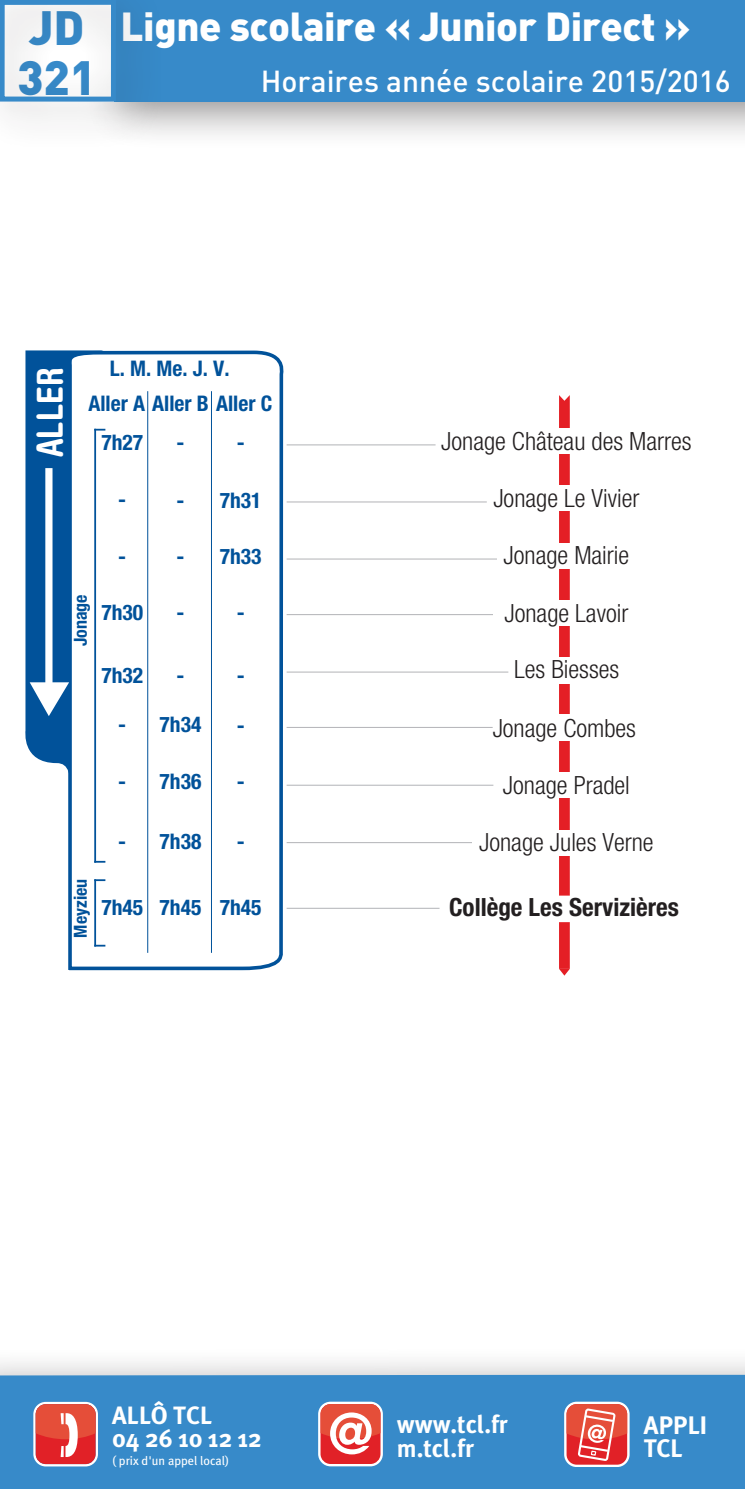
<style>
.page{position:relative;width:745px;height:1489px;background:#fff}
.page>*{position:absolute;margin:0;border:0;box-sizing:border-box;transform-origin:0 0}
.t1{font:900 47.5px "DIN";color:#378ac9}
.t2{font:900 40px "DIN";letter-spacing:-.01em;color:#fff}
.t3{font:700 condensed 35.75px "Helvetica Rounded";color:#fff}
.t4{font:500 30px "DIN";color:#fff}
.t5{font:700 25.25px/23.8px "Meta Plus";letter-spacing:-.005em;color:#fff}
.t6{font:300 condensed 25px "Helvetica Neue";color:#231f20}
.t7{font:700 25px/23.2px "Meta Plus";color:#fff}
.t8{font:700 condensed 25px "Helvetica Neue";color:#231f20}
.t9{font:700 condensed 21.5px/35px "Helvetica Neue";color:#01529a}
.t10{font:700 condensed 18px "Helvetica Neue";color:#01529a}
.t11{font:12.5px "Meta Plus";color:#fff}
.s1{font-size:47.5px;color:#378ac9}
</style>
<div class="page">
<div style="left:85px;top:0;width:659px;height:150px;background:#231f20;opacity:.5"></div>
<div style="left:113px;top:0;width:631px;height:102px;background:#378ac9"></div>
<div style="left:0;top:1346px;width:744px;height:142px;background:#231f20;opacity:.5"></div>
<div style="left:0;top:1374px;width:744px;height:114px;background:#378ac9"></div>
<svg style="left:33px;top:1401px;width:65px;height:65px"></svg>
<svg style="left:318px;top:1401px;width:64px;height:65px"></svg>
<div style="left:320px;top:1403px;width:60px;height:60px;background:#e12127;border-radius:10px"></div>
<svg style="left:320px;top:1403px;width:60px;height:51px"></svg>
<svg style="left:563px;top:1401px;width:66px;height:65px"></svg>
<div style="left:566px;top:1403px;width:60px;height:61px;background:#e12127;border-radius:10px"></div>
<svg style="left:566px;top:1403px;width:60px;height:57px"></svg>
<svg style="left:559px;top:395px;width:10px;height:14px"></svg>
<svg style="left:68px;top:350px;width:219px;height:621px"></svg>
<hr style="left:94px;top:429px;width:2px;height:432px;background:#01529a">
<svg style="left:95px;top:860px;width:9px;height:2px"></svg>
<svg style="left:25px;top:350px;width:79px;height:447px"></svg>
<hr style="left:94px;top:880px;width:2px;height:65px;background:#01529a">
<svg style="left:95px;top:944px;width:9px;height:2px"></svg>
<svg style="left:95px;top:879px;width:9px;height:2px"></svg>
<hr style="left:147px;top:391px;width:1px;height:561px;background:#01529a">
<hr style="left:211px;top:391px;width:1px;height:561px;background:#01529a">
<div style="left:558px;top:409px;width:11px;height:559px;background:#e41f25"></div>
<hr style="left:286px;top:558px;width:216px;height:1px;background:#b2b3b7">
<hr style="left:286px;top:501px;width:200px;height:1px;background:#b2b3b7">
<hr style="left:286px;top:444px;width:149px;height:1px;background:#b2b3b7">
<hr style="left:286px;top:614px;width:215px;height:1px;background:#b2b3b7">
<hr style="left:286px;top:727px;width:206px;height:1px;background:#b2b3b7">
<hr style="left:286px;top:784px;width:207px;height:1px;background:#b2b3b7">
<hr style="left:286px;top:842px;width:189px;height:1px;background:#b2b3b7">
<hr style="left:286px;top:907px;width:153px;height:1px;background:#b2b3b7">
<hr style="left:286px;top:671px;width:222px;height:1px;background:#b2b3b7">
<div style="left:471px;top:829px;width:188px;height:26px;background:#fff"></div>
<div style="left:496px;top:772px;width:144px;height:26px;background:#fff"></div>
<div style="left:493px;top:600px;width:143px;height:26px;background:#fff"></div>
<div style="left:496px;top:542px;width:140px;height:26px;background:#fff"></div>
<div style="left:493px;top:485px;width:143px;height:26px;background:#fff"></div>
<div style="left:493px;top:428px;width:143px;height:25px;background:#fff"></div>
<svg style="left:559px;top:968px;width:10px;height:7px"></svg>
<div style="left:551px;top:656px;width:28px;height:27px;background:#fff"></div>
<div style="left:551px;top:714px;width:28px;height:26px;background:#fff"></div>
<div style="left:550px;top:895px;width:29px;height:27px;background:#fff"></div>
<div style="left:0;top:0;width:165px;height:150px;background:#231f20;opacity:.5"></div>
<div style="left:0;top:0;width:116px;height:102px;border:5px solid #378ac9"></div>
<h2 class="t2" style="left:29px;top:-1px;width:662px"><span class="s1">JD</span> Ligne scolaire « Junior Direct »</h2>
<h1 class="t1" style="left:17px;top:46px;width:81px">321</h1>
<p class="t4" style="left:260px;top:62px;width:471px">Horaires année scolaire 2015/2016</p>
<h3 class="t3" style="left:28px;top:457px;width:91px;rotate:-90deg">ALLER</h3>
<p class="t9" style="left:88px;top:351px;width:185px;text-indent:21px">L. M. Me. J. V.<br>Aller A Aller B Aller C</p>
<p class="t9" style="left:101px;top:424px;width:43px">7h27</p>
<p class="t9" style="left:118px;top:482px;width:9px">-</p>
<p class="t9" style="left:176px;top:424px;width:9px">-</p>
<p class="t9" style="left:176px;top:482px;width:9px">-</p>
<p class="t9" style="left:236px;top:424px;width:9px">-</p>
<p class="t9" style="left:220px;top:482px;width:43px">7h31</p>
<p class="t9" style="left:118px;top:538px;width:9px">-</p>
<p class="t10" style="left:70px;top:646px;width:53px;rotate:-90deg">Jonage</p>
<p class="t9" style="left:101px;top:594px;width:43px">7h30</p>
<p class="t9" style="left:101px;top:658px;width:43px">7h32</p>
<p class="t9" style="left:118px;top:707px;width:9px">-</p>
<p class="t9" style="left:118px;top:763px;width:9px">-</p>
<p class="t9" style="left:176px;top:538px;width:9px">-</p>
<p class="t9" style="left:176px;top:594px;width:9px">-</p>
<p class="t9" style="left:176px;top:658px;width:9px">-</p>
<p class="t9" style="left:159px;top:707px;width:43px">7h34</p>
<p class="t9" style="left:159px;top:763px;width:43px">7h36</p>
<p class="t9" style="left:220px;top:538px;width:43px">7h33</p>
<p class="t9" style="left:236px;top:594px;width:9px">-</p>
<p class="t9" style="left:236px;top:658px;width:9px">-</p>
<p class="t9" style="left:236px;top:707px;width:9px">-</p>
<p class="t9" style="left:236px;top:763px;width:9px">-</p>
<p class="t9" style="left:118px;top:823px;width:9px">-</p>
<p class="t10" style="left:70px;top:937px;width:60px;rotate:-90deg">Meyzieu</p>
<p class="t9" style="left:101px;top:889px;width:43px">7h45</p>
<p class="t9" style="left:159px;top:823px;width:43px">7h38</p>
<p class="t9" style="left:159px;top:889px;width:43px">7h45</p>
<p class="t9" style="left:236px;top:823px;width:9px">-</p>
<p class="t9" style="left:220px;top:889px;width:43px">7h45</p>
<p class="t6" style="left:441px;top:426px;width:252px">Jonage Château des Marres</p>
<p class="t6" style="left:493px;top:483px;width:147px">Jonage Le Vivier</p>
<p class="t6" style="left:503px;top:541px;width:127px">Jonage Mairie</p>
<p class="t6" style="left:504px;top:598px;width:125px">Jonage Lavoir</p>
<p class="t6" style="left:514px;top:655px;width:107px">Les Biesses</p>
<p class="t6" style="left:492px;top:713px;width:145px">Jonage Combes</p>
<p class="t6" style="left:502px;top:770px;width:128px">Jonage Pradel</p>
<p class="t6" style="left:479px;top:828px;width:176px">Jonage Jules Verne</p>
<p class="t8" style="left:449px;top:891px;width:231px">Collège Les Servizières</p>
<p class="t7" style="left:112px;top:1403px;width:151px">ALLÔ TCL<br>04 26 10 12 12</p>
<p class="t11" style="left:112px;top:1453px;width:119px">( prix d'un appel local)</p>
<p class="t7" style="left:396px;top:1412px;width:112px">www.tcl.fr m.tcl.fr</p>
<p class="t5" style="left:643px;top:1412px;width:65px">APPLI<br>TCL</p>
</div>
